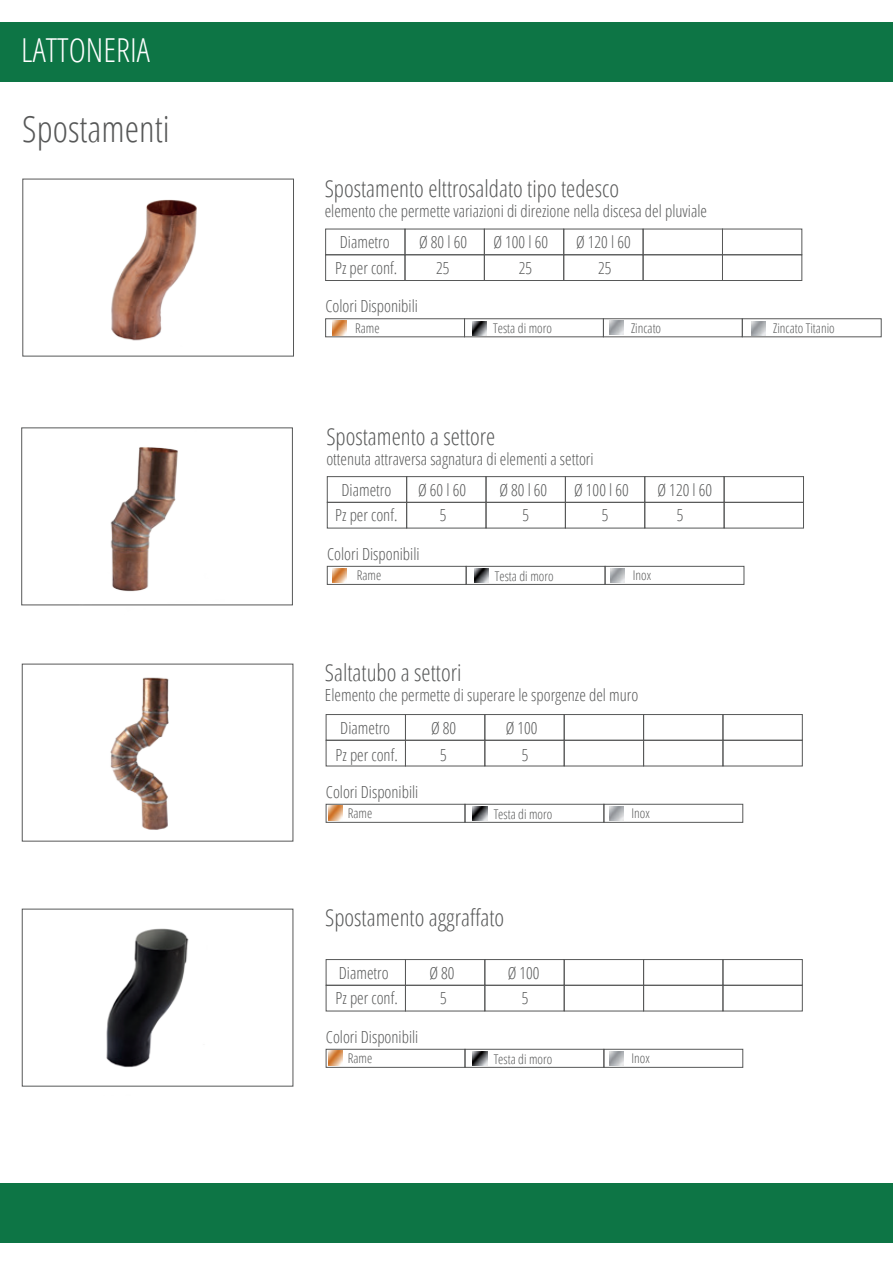
<style>
.page{position:relative;width:893px;height:1263px;background:#fff}
.page>*{position:absolute;margin:0;border:0;box-sizing:border-box;transform-origin:0 0}
.t1{font:300 condensed 36.3px "Open Sans";color:#575858}
.t2{font:300 condensed 33px "Open Sans";color:#fff}
.t3{font:300 condensed 23.4px "Open Sans";color:#575858}
.t4{font:300 condensed 16.65px/25.3px "Open Sans";color:#575858}
.t5{font:300 condensed 13.35px "Open Sans";color:#575858}
</style>
<div class="page">
<div style="left:464px;top:318px;width:140px;height:19px;border:1px solid #575858"></div>
<div style="left:21px;top:427px;width:272px;height:178px;border:1px solid #575858"></div>
<div style="left:325px;top:229px;width:80px;height:26px;border:1px solid #575858"></div>
<div style="left:722px;top:229px;width:80px;height:26px;border:1px solid #575858"></div>
<div style="left:325px;top:254px;width:80px;height:27px;border:1px solid #575858"></div>
<div style="left:405px;top:254px;width:80px;height:27px;border:1px solid #575858"></div>
<div style="left:484px;top:254px;width:80px;height:27px;border:1px solid #575858"></div>
<div style="left:563px;top:254px;width:80px;height:27px;border:1px solid #575858"></div>
<div style="left:643px;top:254px;width:80px;height:27px;border:1px solid #575858"></div>
<div style="left:722px;top:254px;width:80px;height:27px;border:1px solid #575858"></div>
<div style="left:325px;top:318px;width:140px;height:19px;border:1px solid #575858"></div>
<div style="left:603px;top:318px;width:140px;height:19px;border:1px solid #575858"></div>
<div style="left:742px;top:318px;width:140px;height:19px;border:1px solid #575858"></div>
<img style="left:609px;top:321px;width:14px;height:14px">
<img style="left:333px;top:321px;width:14px;height:14px">
<div style="left:22px;top:179px;width:272px;height:177px;border:1px solid #575858"></div>
<img style="left:472px;top:321px;width:15px;height:14px">
<img style="left:751px;top:321px;width:14px;height:14px">
<div style="left:466px;top:566px;width:139px;height:19px;border:1px solid #575858"></div>
<div style="left:327px;top:476px;width:80px;height:27px;border:1px solid #575858"></div>
<div style="left:406px;top:476px;width:80px;height:27px;border:1px solid #575858"></div>
<div style="left:486px;top:476px;width:80px;height:27px;border:1px solid #575858"></div>
<div style="left:565px;top:476px;width:80px;height:27px;border:1px solid #575858"></div>
<div style="left:644px;top:476px;width:80px;height:27px;border:1px solid #575858"></div>
<div style="left:724px;top:476px;width:80px;height:27px;border:1px solid #575858"></div>
<div style="left:327px;top:502px;width:80px;height:26px;border:1px solid #575858"></div>
<div style="left:406px;top:502px;width:80px;height:26px;border:1px solid #575858"></div>
<div style="left:486px;top:502px;width:80px;height:26px;border:1px solid #575858"></div>
<div style="left:565px;top:502px;width:80px;height:26px;border:1px solid #575858"></div>
<div style="left:644px;top:502px;width:80px;height:26px;border:1px solid #575858"></div>
<div style="left:724px;top:502px;width:80px;height:26px;border:1px solid #575858"></div>
<div style="left:327px;top:566px;width:140px;height:19px;border:1px solid #575858"></div>
<div style="left:605px;top:566px;width:139px;height:19px;border:1px solid #575858"></div>
<img style="left:611px;top:568px;width:14px;height:14px">
<img style="left:474px;top:569px;width:14px;height:14px">
<img style="left:333px;top:568px;width:14px;height:15px">
<div style="left:465px;top:804px;width:139px;height:19px;border:1px solid #575858"></div>
<div style="left:326px;top:714px;width:80px;height:27px;border:1px solid #575858"></div>
<div style="left:405px;top:714px;width:80px;height:27px;border:1px solid #575858"></div>
<div style="left:484px;top:714px;width:81px;height:27px;border:1px solid #575858"></div>
<div style="left:564px;top:714px;width:80px;height:27px;border:1px solid #575858"></div>
<div style="left:643px;top:714px;width:80px;height:27px;border:1px solid #575858"></div>
<div style="left:723px;top:714px;width:80px;height:27px;border:1px solid #575858"></div>
<div style="left:326px;top:740px;width:80px;height:26px;border:1px solid #575858"></div>
<div style="left:405px;top:740px;width:80px;height:26px;border:1px solid #575858"></div>
<div style="left:484px;top:740px;width:81px;height:26px;border:1px solid #575858"></div>
<div style="left:564px;top:740px;width:80px;height:26px;border:1px solid #575858"></div>
<div style="left:643px;top:740px;width:80px;height:26px;border:1px solid #575858"></div>
<div style="left:723px;top:740px;width:80px;height:26px;border:1px solid #575858"></div>
<div style="left:326px;top:804px;width:139px;height:19px;border:1px solid #575858"></div>
<div style="left:603px;top:804px;width:140px;height:19px;border:1px solid #575858"></div>
<img style="left:609px;top:806px;width:15px;height:14px">
<img style="left:473px;top:807px;width:14px;height:14px">
<img style="left:329px;top:806px;width:14px;height:14px">
<div style="left:465px;top:1049px;width:139px;height:19px;border:1px solid #575858"></div>
<div style="left:326px;top:959px;width:80px;height:27px;border:1px solid #575858"></div>
<div style="left:405px;top:959px;width:80px;height:27px;border:1px solid #575858"></div>
<div style="left:484px;top:959px;width:81px;height:27px;border:1px solid #575858"></div>
<div style="left:564px;top:959px;width:80px;height:27px;border:1px solid #575858"></div>
<div style="left:643px;top:959px;width:80px;height:27px;border:1px solid #575858"></div>
<div style="left:723px;top:959px;width:80px;height:27px;border:1px solid #575858"></div>
<div style="left:326px;top:985px;width:80px;height:26px;border:1px solid #575858"></div>
<div style="left:405px;top:985px;width:80px;height:26px;border:1px solid #575858"></div>
<div style="left:484px;top:985px;width:81px;height:26px;border:1px solid #575858"></div>
<div style="left:564px;top:985px;width:80px;height:26px;border:1px solid #575858"></div>
<div style="left:643px;top:985px;width:80px;height:26px;border:1px solid #575858"></div>
<div style="left:723px;top:985px;width:80px;height:26px;border:1px solid #575858"></div>
<div style="left:326px;top:1049px;width:139px;height:19px;border:1px solid #575858"></div>
<div style="left:603px;top:1049px;width:140px;height:19px;border:1px solid #575858"></div>
<img style="left:609px;top:1051px;width:15px;height:14px">
<img style="left:473px;top:1052px;width:14px;height:14px">
<img style="left:329px;top:1051px;width:14px;height:14px">
<img style="left:80px;top:427px;width:144px;height:179px">
<img style="left:88px;top:677px;width:115px;height:165px">
<img style="left:79px;top:908px;width:129px;height:179px">
<div style="left:0;top:22px;width:893px;height:60px;background:#0d7545"></div>
<div style="left:0;top:1183px;width:893px;height:60px;background:#0d7545"></div>
<img style="left:111px;top:199px;width:86px;height:142px">
<h2 class="t2" style="left:21px;top:28px;width:130px">LATTONERIA</h2>
<h1 class="t1" style="left:22px;top:104px;width:149px">Spostamenti</h1>
<h3 class="t3" style="left:325px;top:173px;width:296px">Spostamento elttrosaldato tipo tedesco</h3>
<p class="t4" style="left:325px;top:198px;width:384px">elemento che permette variazioni di direzione nella discesa del pluviale</p>
<p class="t4" style="left:335px;top:229px;width:64px">Diametro<br>Pz per conf.</p>
<p class="t4" style="left:419px;top:229px;width:49px">Ø 80 l 60</p>
<p class="t4" style="left:493px;top:229px;width:56px">Ø 100 l 60</p>
<p class="t4" style="left:576px;top:229px;width:56px">Ø 120 l 60</p>
<p class="t4" style="left:436px;top:254px;width:15px">25</p>
<p class="t4" style="left:519px;top:254px;width:15px">25</p>
<p class="t4" style="left:598px;top:254px;width:15px">25</p>
<p class="t4" style="left:325px;top:293px;width:94px">Colori Disponibili</p>
<p class="t5" style="left:355px;top:319px;width:26px">Rame</p>
<p class="t5" style="left:631px;top:319px;width:32px">Zincato</p>
<p class="t5" style="left:493px;top:319px;width:60px">Testa di moro</p>
<h3 class="t3" style="left:326px;top:420px;width:171px">Spostamento a settore</h3>
<p class="t4" style="left:326px;top:445px;width:269px">ottenuta attraversa sagnatura di elementi a settori</p>
<p class="t4" style="left:335px;top:477px;width:64px;text-align:center">Diametro<br>Pz per conf.</p>
<p class="t4" style="left:418px;top:477px;width:49px">Ø 60 l 60</p>
<p class="t4" style="left:499px;top:477px;width:49px">Ø 80 l 60</p>
<p class="t4" style="left:574px;top:477px;width:56px">Ø 100 l 60</p>
<p class="t4" style="left:657px;top:477px;width:56px;text-align:center">Ø 120 l 60<br>5</p>
<p class="t4" style="left:440px;top:502px;width:8px">5</p>
<p class="t4" style="left:522px;top:502px;width:8px">5</p>
<p class="t4" style="left:602px;top:502px;width:8px">5</p>
<p class="t4" style="left:327px;top:541px;width:94px">Colori Disponibili</p>
<p class="t5" style="left:357px;top:566px;width:26px">Rame</p>
<p class="t5" style="left:633px;top:566px;width:20px">Inox</p>
<p class="t5" style="left:495px;top:567px;width:60px">Testa di moro</p>
<h3 class="t3" style="left:325px;top:656px;width:138px">Saltatubo a settori</h3>
<p class="t4" style="left:325px;top:682px;width:315px">Elemento che permette di superare le sporgenze del muro</p>
<p class="t4" style="left:336px;top:714px;width:64px;line-height:26.8px">Diametro<br>Pz per conf.</p>
<p class="t4" style="left:431px;top:714px;width:27px">Ø 80</p>
<p class="t4" style="left:506px;top:714px;width:33px">Ø 100</p>
<p class="t4" style="left:440px;top:741px;width:8px">5</p>
<p class="t4" style="left:522px;top:741px;width:8px">5</p>
<p class="t4" style="left:326px;top:779px;width:94px">Colori Disponibili</p>
<p class="t5" style="left:348px;top:804px;width:26px">Rame</p>
<p class="t5" style="left:631px;top:804px;width:20px">Inox</p>
<p class="t5" style="left:494px;top:805px;width:60px">Testa di moro</p>
<h3 class="t3" style="left:325px;top:902px;width:181px">Spostamento aggraffato</h3>
<p class="t4" style="left:336px;top:959px;width:64px">Diametro<br>Pz per conf.</p>
<p class="t4" style="left:429px;top:959px;width:27px">Ø 80</p>
<p class="t4" style="left:508px;top:959px;width:33px">Ø 100</p>
<p class="t4" style="left:440px;top:985px;width:8px">5</p>
<p class="t4" style="left:522px;top:985px;width:8px">5</p>
<p class="t4" style="left:326px;top:1024px;width:94px">Colori Disponibili</p>
<p class="t5" style="left:348px;top:1049px;width:26px">Rame</p>
<p class="t5" style="left:631px;top:1049px;width:20px">Inox</p>
<p class="t5" style="left:494px;top:1050px;width:60px">Testa di moro</p>
<p class="t5" style="left:773px;top:319px;width:63px">Zincato Titanio</p>
</div>
